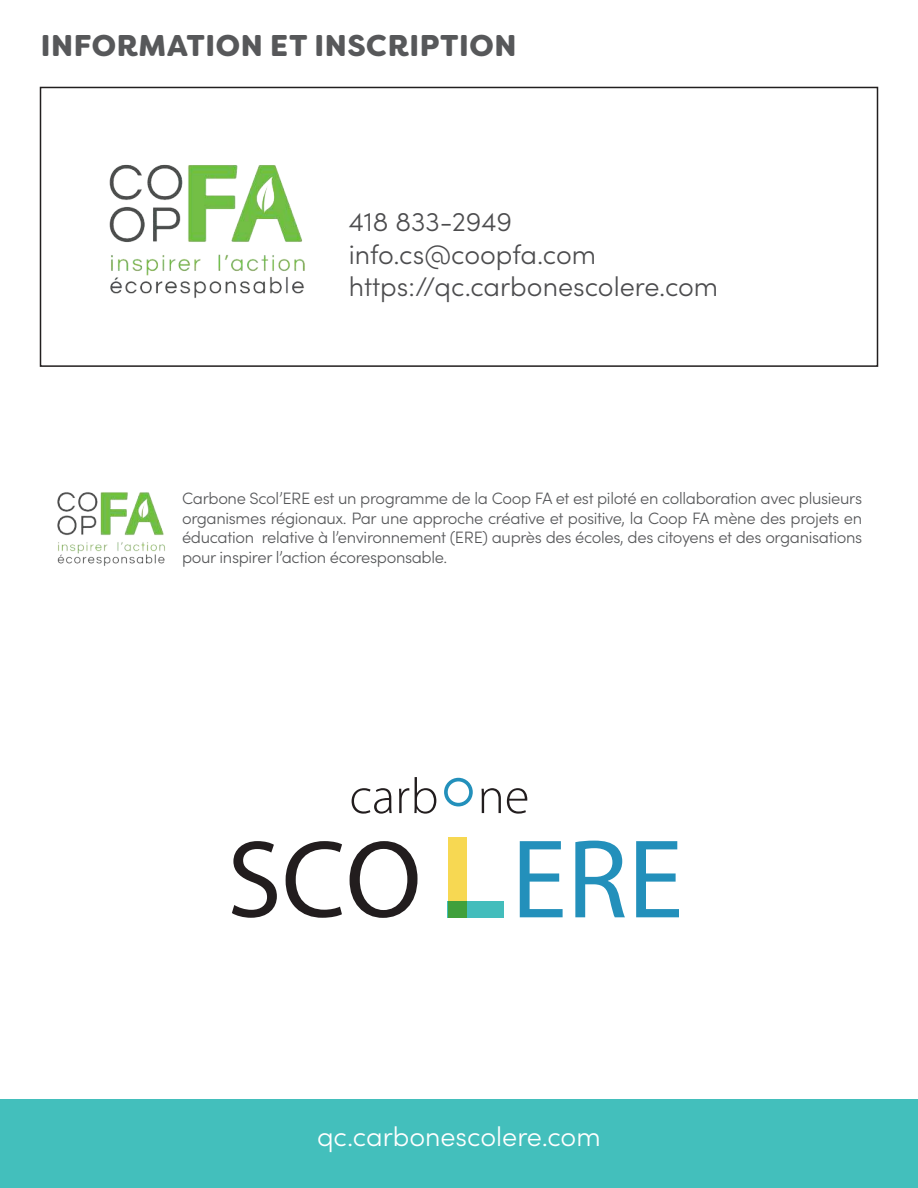
<style>
.page{position:relative;width:918px;height:1188px;background:#fff}
.page>*{position:absolute;margin:0;border:0;box-sizing:border-box;transform-origin:0 0}
.t1{font:900 30px "Filson Soft";letter-spacing:.02em;color:#57585a}
.t2{font:300 27px/32.4px "Sofia Pro";color:#4c4c4e}
.t3{font:300 27px "Sofia Pro";color:#fff}
.t4{font:300 16.5px/19.5px "Sofia Pro";letter-spacing:-.02em;color:#57585a;text-align:justify}
</style>
<div class="page">
<div style="left:40px;top:87px;width:838px;height:280px;border:2px solid #221f1f"></div>
<img style="left:57px;top:492px;width:108px;height:74px">
<div style="left:0;top:1099px;width:918px;height:89px;background:#43bfbc"></div>
<svg style="left:520px;top:841px;width:43px;height:76px"></svg>
<svg style="left:575px;top:841px;width:50px;height:76px"></svg>
<svg style="left:636px;top:841px;width:43px;height:76px"></svg>
<svg style="left:232px;top:841px;width:45px;height:77px"></svg>
<svg style="left:286px;top:841px;width:56px;height:77px"></svg>
<svg style="left:350px;top:841px;width:68px;height:77px"></svg>
<svg style="left:444px;top:778px;width:29px;height:28px"></svg>
<svg style="left:352px;top:788px;width:40px;height:26px"></svg>
<svg style="left:399px;top:777px;width:37px;height:37px"></svg>
<svg style="left:482px;top:788px;width:19px;height:25px"></svg>
<svg style="left:507px;top:788px;width:20px;height:26px"></svg>
<div style="left:448px;top:837px;width:18px;height:81px;background:#f7d852"></div>
<svg style="left:448px;top:902px;width:56px;height:16px"></svg>
<img style="left:109px;top:164px;width:196px;height:134px">
<h1 class="t1" style="left:41px;top:29px;width:477px">INFORMATION ET INSCRIPTION</h1>
<h2 class="t2" style="left:349px;top:206px;width:371px">418 833-2949 info.cs@coopfa.com https://qc.carbonescolere.com</h2>
<p class="t4" style="left:182px;top:489px;width:682px">Carbone Scol’ERE est un programme de la Coop FA et est piloté en collaboration avec plusieurs organismes régionaux. Par une approche créative et positive, la Coop FA mène des projets en éducation relative à l’environnement (ERE) auprès des écoles, des citoyens et des organisations pour inspirer l’action écoresponsable.</p>
<h2 class="t3" style="left:317px;top:1121px;width:285px">qc.carbonescolere.com</h2>
</div>
